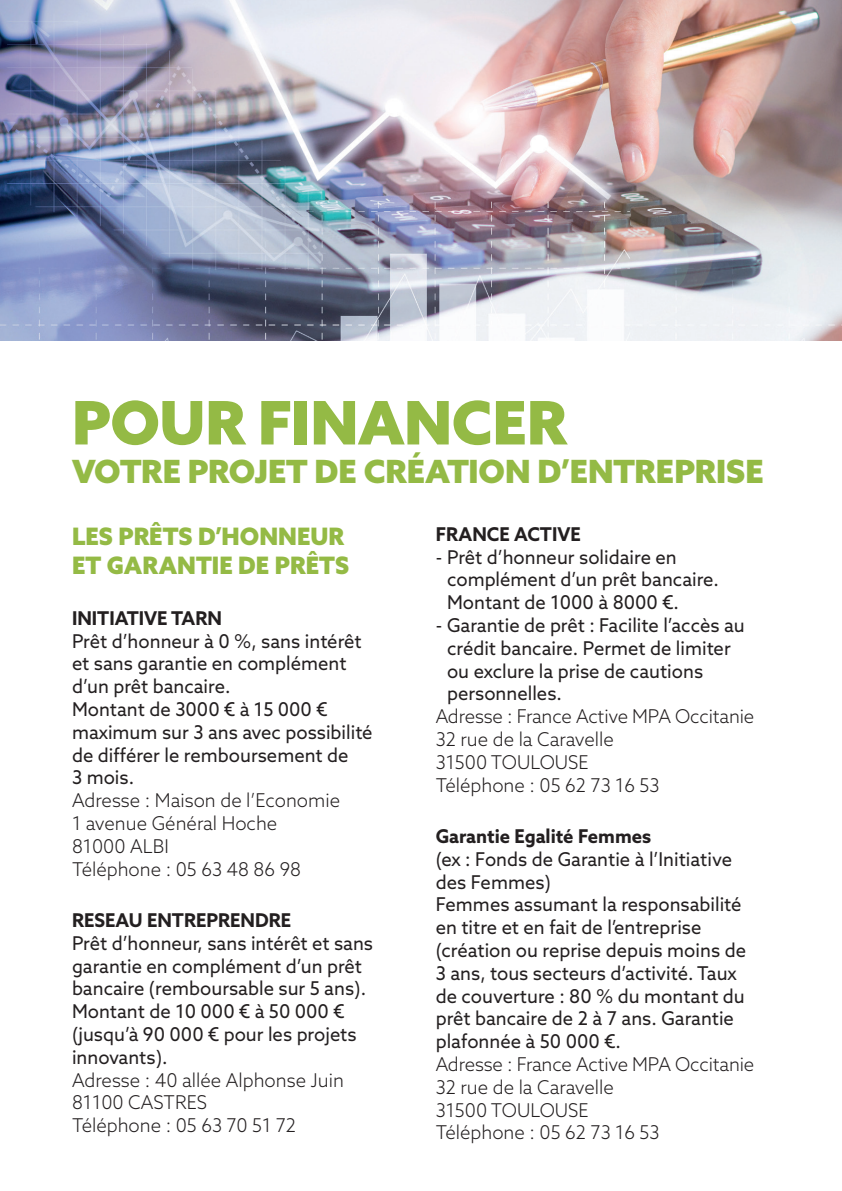
<style>
.page{position:relative;width:842px;height:1191px;background:#fff}
.page>*{position:absolute;margin:0;border:0;box-sizing:border-box;transform-origin:0 0}
.t1{font:900 60px "Azo Sans";letter-spacing:-.01em;color:#94ba45}
.t2{font:900 32px "Azo Sans";letter-spacing:-.005em;color:#94ba45}
.t3{font:900 24px/28.8px "Azo Sans";color:#94ba45}
.t4{font:19px/22.8px "Azo Sans";color:#231f20}
.t5{font:300 19px/22.8px "Azo Sans";color:#231f20}
.t6{font:700 19px "Azo Sans";color:#231f20}
</style>
<div class="page">
<img style="left:0;top:0;width:842px;height:340px">
<h1 class="t1" style="left:72px;top:383px;width:496px">POUR FINANCER</h1>
<h2 class="t2" style="left:72px;top:450px;width:693px">VOTRE PROJET DE CRÉATION D’ENTREPRISE</h2>
<p class="t3" style="left:72px;top:521px;width:278px">LES PRÊTS D’HONNEUR<br>ET GARANTIE DE PRÊTS</p>
<p class="t6" style="left:72px;top:605px;width:151px">INITIATIVE TARN</p>
<p class="t4" style="left:72px;top:629px;width:302px">Prêt d’honneur à 0 %, sans intérêt et sans garantie en complément d’un prêt bancaire.<br>Montant de 3000 € à 15 000 € maximum sur 3 ans avec possibilité de différer le remboursement de<br>3 mois.</p>
<p class="t5" style="left:72px;top:789px;width:270px">Adresse : Maison de l’Economie<br>1 avenue Général Hoche<br>81000 ALBI<br>Téléphone : 05 63 48 86 98</p>
<p class="t6" style="left:72px;top:907px;width:221px">RESEAU ENTREPRENDRE</p>
<p class="t4" style="left:72px;top:931px;width:303px">Prêt d’honneur, sans intérêt et sans garantie en complément d’un prêt bancaire (remboursable sur 5 ans).<br>Montant de 10 000 € à 50 000 € (jusqu’à 90 000 € pour les projets innovants).</p>
<p class="t5" style="left:72px;top:1068px;width:274px">Adresse : 40 allée Alphonse Juin<br>81100 CASTRES<br>Téléphone : 05 63 70 51 72</p>
<p class="t6" style="left:436px;top:521px;width:147px">FRANCE ACTIVE</p>
<p class="t4" style="left:447px;top:545px;width:273px;text-indent:-11px">- Prêt d’honneur solidaire en complément d’un prêt bancaire.<br>Montant de 1000 à 8000 €.</p>
<p class="t4" style="left:447px;top:613px;width:299px;text-indent:-11px">- Garantie de prêt : Facilite l’accès au crédit bancaire. Permet de limiter ou exclure la prise de cautions personnelles.</p>
<p class="t5" style="left:436px;top:705px;width:320px">Adresse : France Active MPA Occitanie<br>32 rue de la Caravelle<br>31500 TOULOUSE<br>Téléphone : 05 62 73 16 53</p>
<p class="t6" style="left:436px;top:823px;width:217px">Garantie Egalité Femmes</p>
<p class="t4" style="left:436px;top:847px;width:312px">(ex : Fonds de Garantie à l’Initiative des Femmes)<br>Femmes assumant la responsabilité en titre et en fait de l’entreprise (création ou reprise depuis moins de<br>3 ans, tous secteurs d’activité. Taux de couverture : 80 % du montant du prêt bancaire de 2 à 7 ans. Garantie plafonnée à 50 000 €.</p>
<p class="t5" style="left:436px;top:1052px;width:320px">Adresse : France Active MPA Occitanie<br>32 rue de la Caravelle<br>31500 TOULOUSE<br>Téléphone : 05 62 73 16 53</p>
</div>
